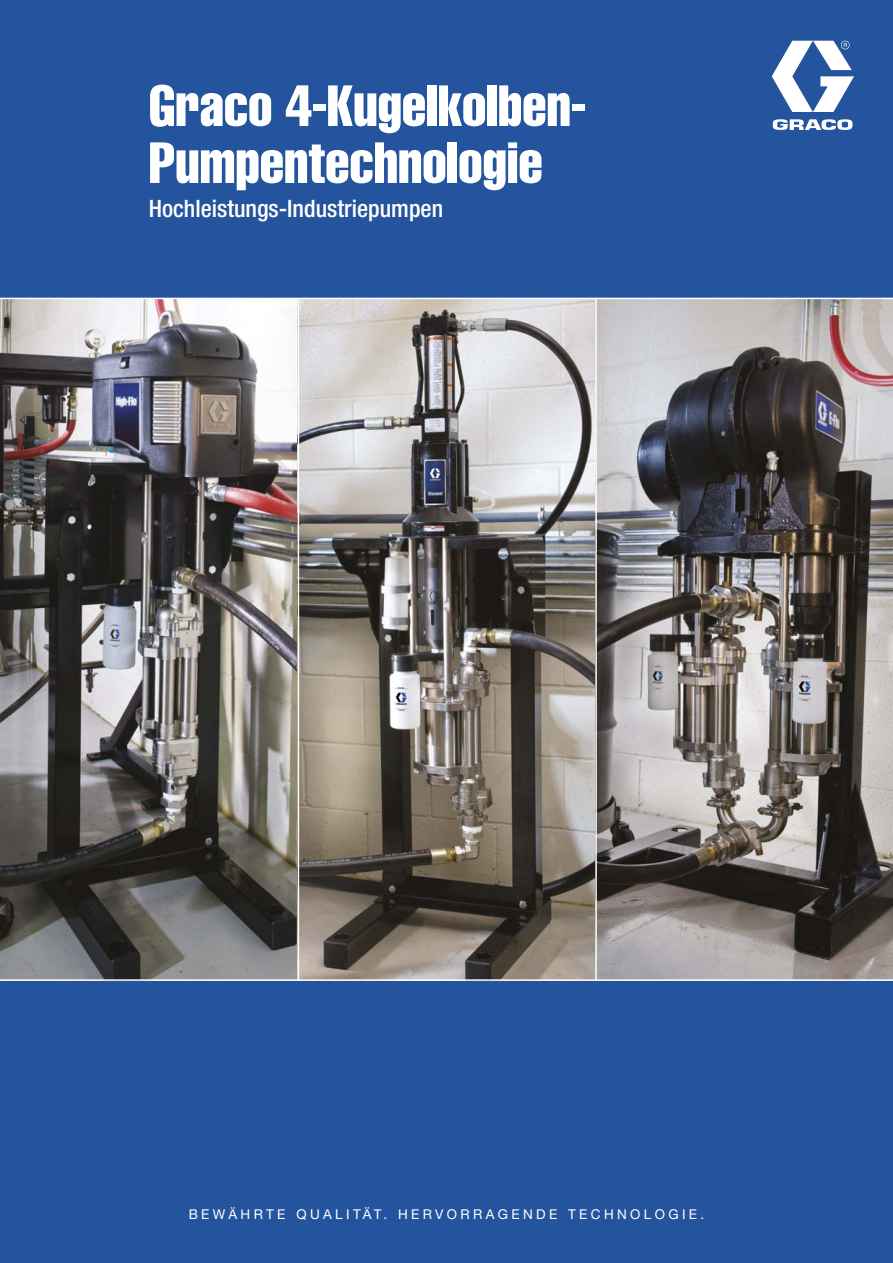
<style>
.page{position:relative;width:893px;height:1263px;background:#fff}
.page>*{position:absolute;margin:0;border:0;box-sizing:border-box;transform-origin:0 0}
.t1{font:57px/57px "Helvetica LT Std Comp";color:#fff}
.t2{font:500 condensed 24px "Helvetica Neue LT Std";color:#fff}
.t3{font:13.5px "Helvetica Neue LT Std";letter-spacing:.25em;color:#fff}
</style>
<div class="page">
<img style="left:0;top:299px;width:893px;height:680px">
<div style="left:0;top:982px;width:893px;height:281px;background:#24549d"></div>
<div style="left:0;top:0;width:893px;height:298px;background:#24549d"></div>
<svg style="left:772px;top:41px;width:82px;height:89px"></svg>
<hr style="left:595px;top:299px;width:2px;height:682px;background:#fff">
<hr style="left:298px;top:299px;width:1px;height:682px;background:#fff">
<h1 class="t1" style="left:149px;top:84px;width:438px">Graco 4-Kugelkolben-<br>Pumpentechnologie</h1>
<h2 class="t2" style="left:149px;top:200px;width:296px">Hochleistungs-Industriepumpen</h2>
<p class="t3" style="left:189px;top:1209px;width:517px">BEWÄHRTE QUALITÄT. HERVORRAGENDE TECHNOLOGIE.</p>
</div>
